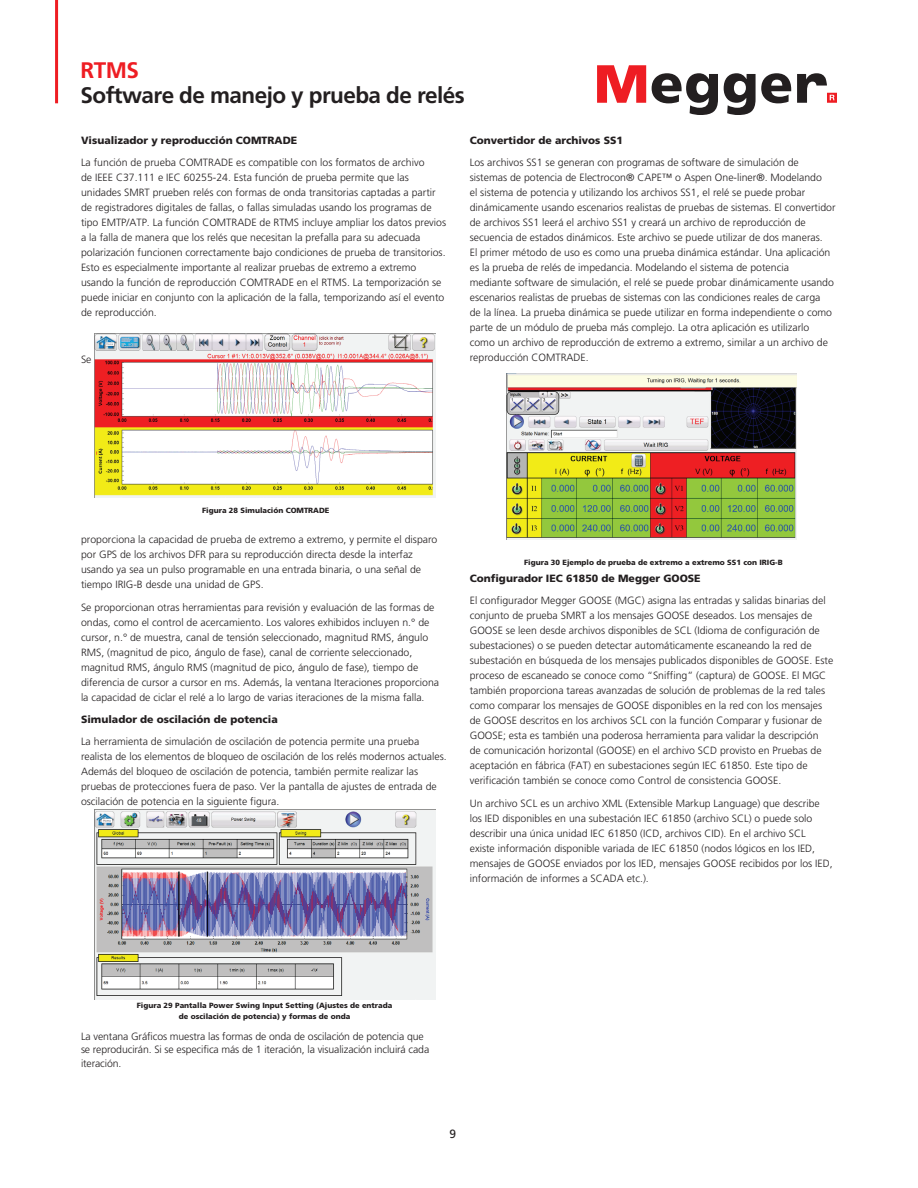
<style>
.page{position:relative;width:918px;height:1188px;background:#fff}
.page>*{position:absolute;margin:0;border:0;box-sizing:border-box;transform-origin:0 0}
.t1{font:700 22.5px "Frutiger LT Pro";letter-spacing:-.025em;color:#231f20}
.t2{font:700 22.5px "Frutiger LT Pro";color:#ee1d23}
.t3{font:12px "Frutiger LT Pro";color:#231f20}
.t4{font:300 10.5px/15px "Frutiger LT Pro";color:#231f20}
.t5{font:900 10.5px "Frutiger LT Pro";color:#231f20}
.t6{font:900 7.5px/10.5px "Frutiger LT Pro";color:#231f20;text-align:center}
</style>
<div class="page">
<hr style="left:55px;top:0;width:3px;height:103px;background:#ee1d23">
<svg style="left:597px;top:65px;width:240px;height:50px"></svg>
<img style="left:94px;top:333px;width:341px;height:165px">
<img style="left:94px;top:810px;width:341px;height:190px">
<img style="left:506px;top:373px;width:290px;height:167px">
<h1 class="t2" style="left:81px;top:57px;width:60px">RTMS</h1>
<h1 class="t1" style="left:81px;top:82px;width:386px">Software de manejo y prueba de relés</h1>
<p class="t5" style="left:81px;top:134px;width:218px">Visualizador y reproducción COMTRADE</p>
<p class="t4" style="left:81px;top:155px;width:367px">La función de prueba COMTRADE es compatible con los formatos de archivo<br>de IEEE C37.111 e IEC 60255-24. Esta función de prueba permite que las unidades SMRT prueben relés con formas de onda transitorias captadas a partir de registradores digitales de fallas, o fallas simuladas usando los programas de tipo EMTP/ATP. La función COMTRADE de RTMS incluye ampliar los datos previos a la falla de manera que los relés que necesitan la prefalla para su adecuada polarización funcionen correctamente bajo condiciones de prueba de transitorios.<br>Esto es especialmente importante al realizar pruebas de extremo a extremo usando la función de reproducción COMTRADE en el RTMS. La temporización se puede iniciar en conjunto con la aplicación de la falla, temporizando así el evento de reproducción.</p>
<p class="t5" style="left:470px;top:134px;width:155px">Convertidor de archivos SS1</p>
<p class="t4" style="left:470px;top:155px;width:367px">Los archivos SS1 se generan con programas de software de simulación de sistemas de potencia de Electrocon® CAPE™ o Aspen One-liner®. Modelando<br>el sistema de potencia y utilizando los archivos SS1, el relé se puede probar dinámicamente usando escenarios realistas de pruebas de sistemas. El convertidor de archivos SS1 leerá el archivo SS1 y creará un archivo de reproducción de secuencia de estados dinámicos. Este archivo se puede utilizar de dos maneras.<br>El primer método de uso es como una prueba dinámica estándar. Una aplicación es la prueba de relés de impedancia. Modelando el sistema de potencia<br>mediante software de simulación, el relé se puede probar dinámicamente usando escenarios realistas de pruebas de sistemas con las condiciones reales de carga<br>de la línea. La prueba dinámica se puede utilizar en forma independiente o como parte de un módulo de prueba más complejo. La otra aplicación es utilizarlo como un archivo de reproducción de extremo a extremo, similar a un archivo de reproducción COMTRADE.</p>
<p class="t4" style="left:81px;top:352px;width:12px">Se</p>
<p class="t6" style="left:202px;top:505px;width:129px">Figura 28 Simulación COMTRADE</p>
<p class="t4" style="left:81px;top:532px;width:358px">proporciona la capacidad de prueba de extremo a extremo, y permite el disparo por GPS de los archivos DFR para su reproducción directa desde la interfaz usando ya sea un pulso programable en una entrada binaria, o una señal de tiempo IRIG-B desde una unidad de GPS.</p>
<p class="t4" style="left:81px;top:600px;width:360px">Se proporcionan otras herramientas para revisión y evaluación de las formas de ondas, como el control de acercamiento. Los valores exhibidos incluyen n.° de cursor, n.° de muestra, canal de tensión seleccionado, magnitud RMS, ángulo RMS, (magnitud de pico, ángulo de fase), canal de corriente seleccionado, magnitud RMS, ángulo RMS (magnitud de pico, ángulo de fase), tiempo de diferencia de cursor a cursor en ms. Además, la ventana Iteraciones proporciona la capacidad de ciclar el relé a lo largo de varias iteraciones de la misma falla.</p>
<p class="t5" style="left:81px;top:713px;width:198px">Simulador de oscilación de potencia</p>
<p class="t4" style="left:81px;top:734px;width:367px">La herramienta de simulación de oscilación de potencia permite una prueba realista de los elementos de bloqueo de oscilación de los relés modernos actuales.<br>Además del bloqueo de oscilación de potencia, también permite realizar las pruebas de protecciones fuera de paso. Ver la pantalla de ajustes de entrada de oscilación de potencia en la siguiente figura.</p>
<p class="t6" style="left:524px;top:557px;width:260px">Figura 30 Ejemplo de prueba de extremo a extremo SS1 con IRIG-B</p>
<p class="t5" style="left:470px;top:572px;width:232px">Configurador IEC 61850 de Megger GOOSE</p>
<p class="t4" style="left:470px;top:593px;width:365px">El configurador Megger GOOSE (MGC) asigna las entradas y salidas binarias del conjunto de prueba SMRT a los mensajes GOOSE deseados. Los mensajes de GOOSE se leen desde archivos disponibles de SCL (Idioma de configuración de subestaciones) o se pueden detectar automáticamente escaneando la red de subestación en búsqueda de los mensajes publicados disponibles de GOOSE. Este proceso de escaneado se conoce como “Sniffing” (captura) de GOOSE. El MGC también proporciona tareas avanzadas de solución de problemas de la red tales como comparar los mensajes de GOOSE disponibles en la red con los mensajes de GOOSE descritos en los archivos SCL con la función Comparar y fusionar de GOOSE; esta es también una poderosa herramienta para validar la descripción<br>de comunicación horizontal (GOOSE) en el archivo SCD provisto en Pruebas de aceptación en fábrica (FAT) en subestaciones según IEC 61850. Este tipo de verificación también se conoce como Control de consistencia GOOSE.</p>
<p class="t4" style="left:470px;top:796px;width:364px">Un archivo SCL es un archivo XML (Extensible Markup Language) que describe los IED disponibles en una subestación IEC 61850 (archivo SCL) o puede solo describir una única unidad IEC 61850 (ICD, archivos CID). En el archivo SCL existe información disponible variada de IEC 61850 (nodos lógicos en los IED, mensajes de GOOSE enviados por los IED, mensajes GOOSE recibidos por los IED, información de informes a SCADA etc.).</p>
<p class="t6" style="left:137px;top:1000px;width:257px">Figura 29 Pantalla Power Swing Input Setting (Ajustes de entrada de oscilación de potencia) y formas de onda</p>
<p class="t4" style="left:81px;top:1029px;width:350px;line-height:13.5px">La ventana Gráficos muestra las formas de onda de oscilación de potencia que se reproducirán. Si se especifica más de 1 iteración, la visualización incluirá cada iteración.</p>
<p class="t3" style="left:449px;top:1127px;width:8px">9</p>
</div>
